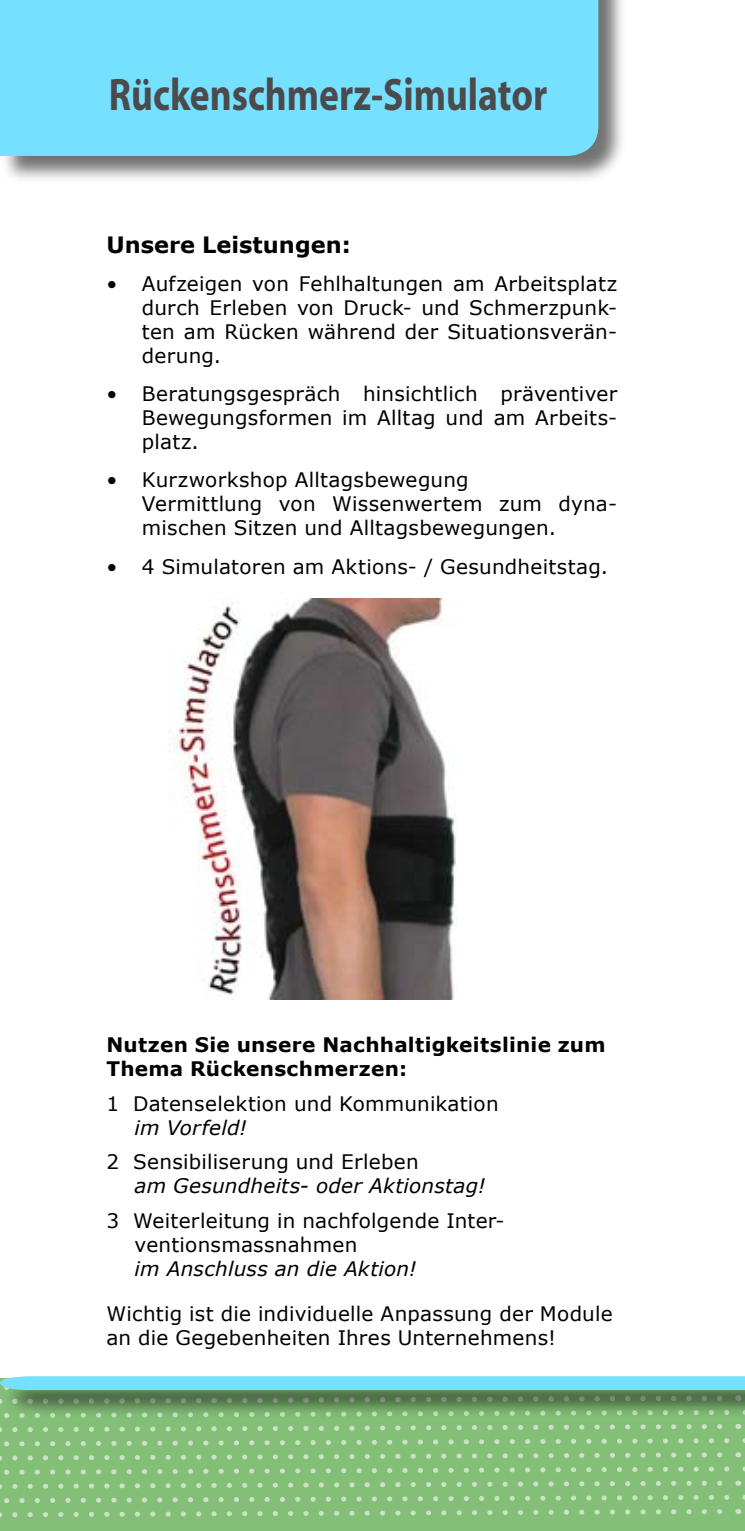
<style>
.page{position:relative;width:745px;height:1531px;background:#fff}
.page>*{position:absolute;margin:0;border:0;box-sizing:border-box;transform-origin:0 0}
.t1{font:700 45.75px "Myriad";color:#4b4b4d;scale:.82 1}
.t2{font:700 22.5px "Verdana";color:#000}
.t3{font:20px/24px "Verdana";letter-spacing:.01em;color:#000}
.t4{font:italic 20px "Verdana";letter-spacing:.01em;color:#000}
.t5{font:700 20px/24px "Verdana";letter-spacing:.015em;color:#000}
</style>
<div class="page">
<div style="left:0;top:1378px;width:744px;height:153px;background:#84bf78"></div>
<img style="left:169px;top:599px;width:288px;height:400px">
<div style="left:0;top:0;width:628px;height:186px;background:#000;opacity:.56"></div>
<div style="left:0;top:0;width:598px;height:156px;background:#76e1ff"></div>
<svg style="left:0;top:1376px;width:745px;height:144px"></svg>
<h1 class="t1" style="left:109px;top:71px;width:535px">Rückenschmerz-Simulator</h1>
<p class="t2" style="left:106px;top:229px;width:246px">Unsere Leistungen:</p>
<p class="t3" style="left:142px;top:272px;width:476px;text-align:justify;text-indent:-35px">• Aufzeigen von Fehlhaltungen am Arbeitsplatz durch Erleben von Druck- und Schmerzpunk&shy;ten am Rücken während der Situationsverän&shy;derung.</p>
<p class="t3" style="left:142px;top:382px;width:476px;text-align:justify;text-indent:-35px">• Beratungsgespräch hinsichtlich präventiver Bewegungsformen im Alltag und am Arbeits&shy;platz.</p>
<p class="t3" style="left:142px;top:468px;width:476px;text-indent:-35px">• Kurzworkshop Alltagsbewegung<br>Vermittlung von Wissenwertem zum dyna&shy;mischen Sitzen und Alltagsbewegungen.</p>
<p class="t3" style="left:106px;top:554px;width:503px">• 4 Simulatoren am Aktions- / Gesundheitstag.</p>
<p class="t5" style="left:106px;top:1032px;width:500px">Nutzen Sie unsere Nachhaltigkeitslinie zum<br>Thema Rückenschmerzen:</p>
<p class="t3" style="left:106px;top:1091px;width:393px">1 Datenselektion und Kommunikation</p>
<p class="t4" style="left:134px;top:1113px;width:114px">im Vorfeld!</p>
<p class="t3" style="left:106px;top:1149px;width:314px">2 Sensibiliserung und Erleben</p>
<p class="t4" style="left:134px;top:1172px;width:352px">am Gesundheits- oder Aktionstag!</p>
<p class="t3" style="left:134px;top:1208px;width:371px;text-indent:-28px">3 Weiterleitung in nachfolgende Inter&shy;ventionsmassnahmen</p>
<p class="t4" style="left:134px;top:1255px;width:283px">im Anschluss an die Aktion!</p>
<p class="t3" style="left:106px;top:1301px;width:507px">Wichtig ist die individuelle Anpassung der Module an die Gegebenheiten Ihres Unternehmens!</p>
</div>
